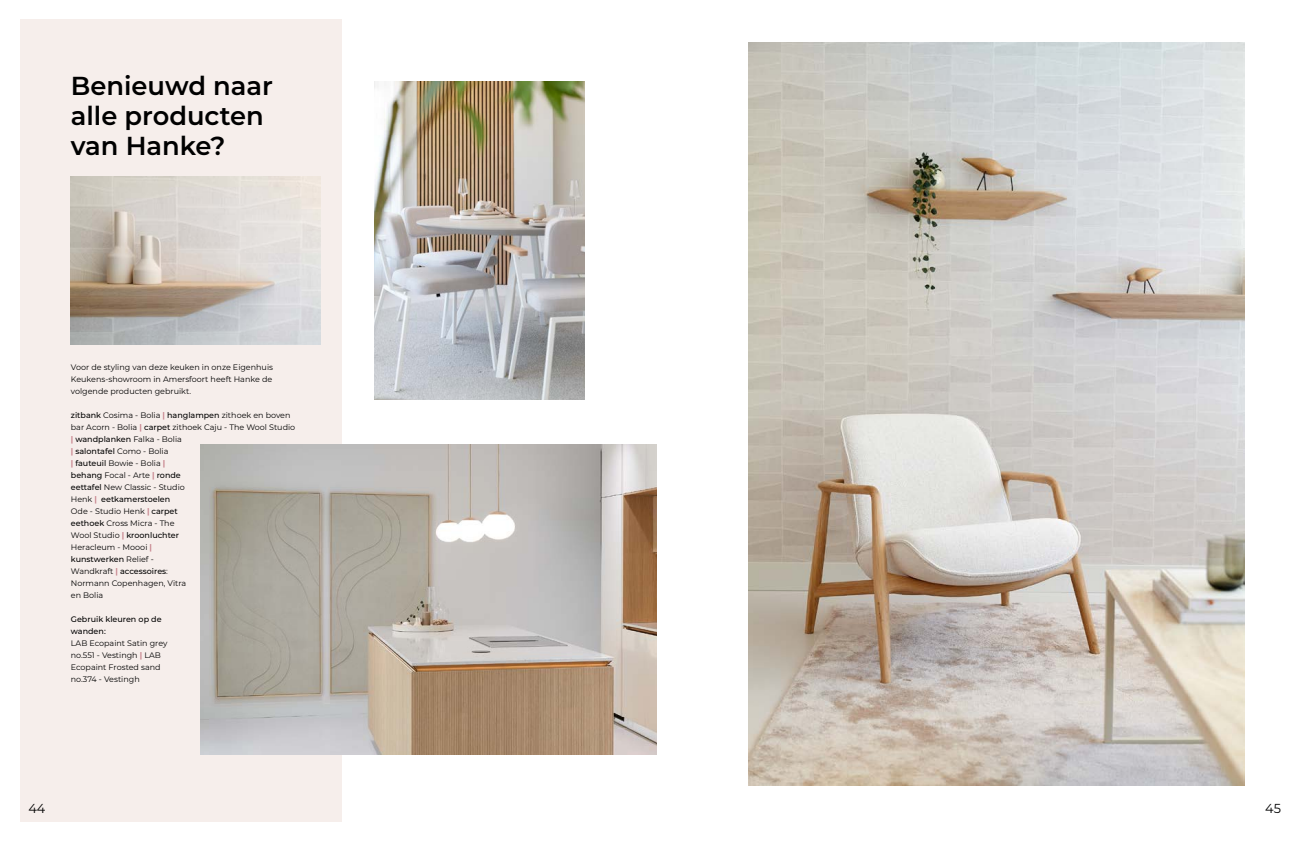
<style>
.page{position:relative;width:1310px;height:842px;background:#fff}
.page>*{position:absolute;margin:0;border:0;box-sizing:border-box;transform-origin:0 0}
.t1{font:600 26px/30px "Montserrat";color:#000}
.t2{font:13px "Montserrat";color:#000}
.t3{font:8px/12px "Montserrat";color:#000}
.t4{font:500 8px/12px "Montserrat";color:#000}
.s1{font-weight:500}
.s2{font-weight:700;color:#c8858e}
</style>
<div class="page">
<div style="left:20px;top:20px;width:322px;height:802px;background:#f6eeeb"></div>
<img style="left:200px;top:445px;width:456px;height:310px">
<img style="left:71px;top:176px;width:249px;height:168px">
<img style="left:375px;top:81px;width:209px;height:319px">
<img style="left:749px;top:43px;width:495px;height:742px">
<h1 class="t1" style="left:71px;top:69px;width:203px">Benieuwd naar alle producten van Hanke?</h1>
<p class="t3" style="left:71px;top:361px;width:204px;text-align:justify">Voor de styling van deze keuken in onze Eigenhuis Keukens-showroom in Amersfoort heeft Hanke de volgende producten gebruikt.</p>
<p class="t3" style="left:71px;top:409px;width:226px"><span class="s1">zitbank</span> Cosima - Bolia <span class="s2">|</span> <span class="s1">hanglampen</span> zithoek en boven bar Acorn - Bolia <span class="s2">|</span> <span class="s1">carpet</span> zithoek Caju - The Wool Studio <span class="s2">|</span> <span class="s1">wandplanken</span> Falka - Bolia<br><span class="s2">|</span> <span class="s1">salontafel</span> Como - Bolia<br><span class="s2">|</span> <span class="s1">fauteuil</span> Bowie - Bolia <span class="s2">|<br></span><span class="s1">behang</span> Focal - Arte <span class="s2">|</span> <span class="s1">ronde<br>eettafel</span> New Classic - Studio<br>Henk <span class="s2">|</span> <span class="s1">eetkamerstoelen<br></span>Ode - Studio Henk <span class="s2">|</span> <span class="s1">carpet<br>eethoek</span> Cross Micra - The<br>Wool Studio <span class="s2">|</span> <span class="s1">kroonluchter<br></span>Heracleum - Moooi <span class="s2">|<br></span><span class="s1">kunstwerken</span> Relief -<br>Wandkraft <span class="s2">|</span> <span class="s1">accessoires</span>:<br>Normann Copenhagen, Vitra<br>en Bolia</p>
<p class="t4" style="left:71px;top:613px;width:92px">Gebruik kleuren op de wanden:</p>
<p class="t3" style="left:71px;top:637px;width:98px">LAB Ecopaint Satin grey no.551 - Vestingh <span class="s2">|</span> LAB<br>Ecopaint Frosted sand no.374 - Vestingh</p>
<h2 class="t2" style="left:28px;top:799px;width:19px">44</h2>
<h2 class="t2" style="left:1265px;top:799px;width:17px">45</h2>
</div>
